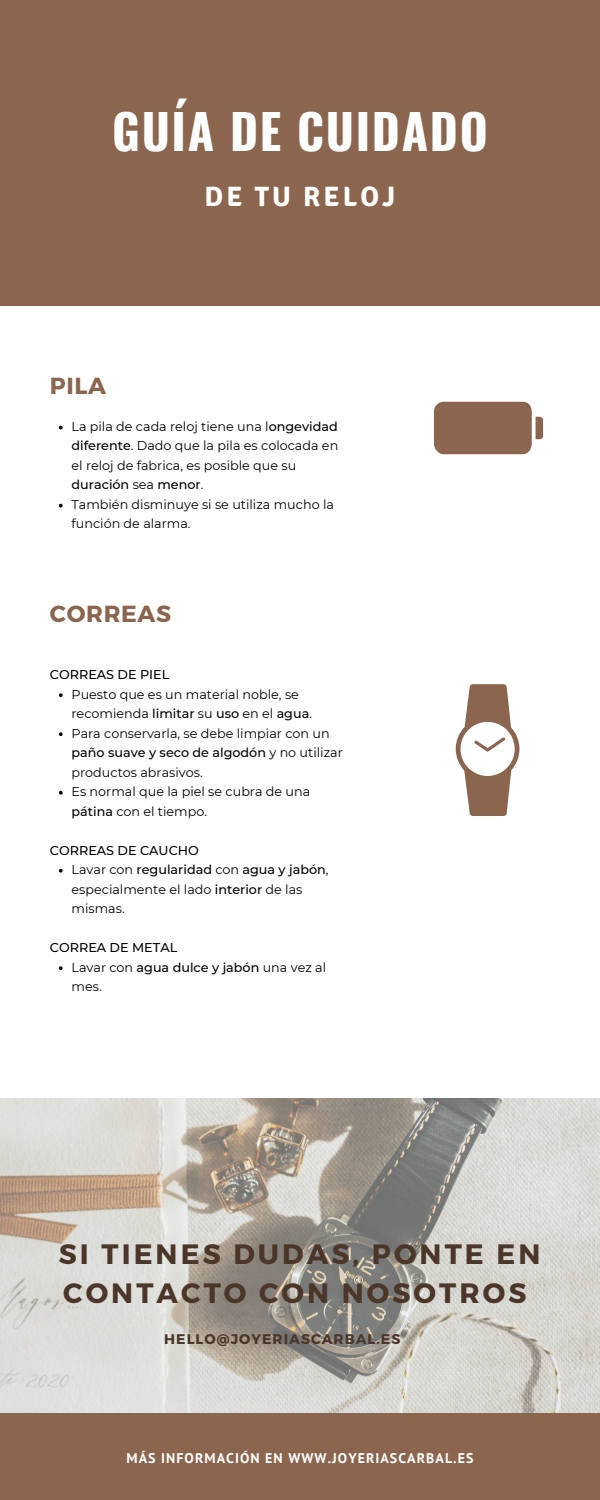
<style>
.page{position:relative;width:600px;height:1500px;background:#8b654e}
.page>*{position:absolute;margin:0;border:0;box-sizing:border-box;transform-origin:0 0}
.t1{font:700 48px "Oswald";letter-spacing:.035em;color:#fff}
.t2{font:700 28px/39px "Montserrat";letter-spacing:.11em;color:#4b3629}
.t3{font:700 28px "Signika";letter-spacing:.11em;color:#fff}
.t4{font:700 23.3px "Montserrat";letter-spacing:.03em;color:#8b654e}
.t5{font:700 14px "PT Sans";letter-spacing:.075em;color:#fff}
.t6{font:700 14px "Montserrat";letter-spacing:.075em;color:#4b3629}
.t7{font:12.8px/19.5px "Montserrat";color:#000}
.t8{font:500 12.8px "Montserrat";color:#000}
.s1{font-weight:500}
</style>
<div class="page">
<div style="left:0;top:306px;width:600px;height:1107px;background:#fff"></div>
<svg style="left:59px;top:693px;width:4px;height:4px"></svg>
<svg style="left:59px;top:732px;width:4px;height:4px"></svg>
<svg style="left:59px;top:791px;width:4px;height:4px"></svg>
<svg style="left:59px;top:869px;width:4px;height:4px"></svg>
<svg style="left:59px;top:966px;width:4px;height:4px"></svg>
<svg style="left:456px;top:684px;width:63px;height:132px"></svg>
<svg style="left:434px;top:402px;width:109px;height:52px;background:#95725d"></svg>
<img style="left:0;top:1098px;width:600px;height:315px">
<svg style="left:59px;top:426px;width:4px;height:3px"></svg>
<svg style="left:59px;top:504px;width:4px;height:3px"></svg>
<p class="t1" style="left:112px;top:94px;width:377px">GUÍA DE CUIDADO</p>
<p class="t3" style="left:205px;top:180px;width:192px">DE TU RELOJ</p>
<p class="t4" style="left:50px;top:370px;width:58px">PILA</p>
<p class="t7" style="left:72px;top:417px;width:268px">La pila de cada reloj tiene una l<span class="s1">ongevidad diferente</span>. Dado que la pila es colocada en el reloj de fabrica, es posible que su <span class="s1">duración</span> sea <span class="s1">menor</span>.</p>
<p class="t7" style="left:72px;top:495px;width:264px">También disminuye si se utiliza mucho la función de alarma.</p>
<p class="t4" style="left:50px;top:599px;width:123px">CORREAS</p>
<p class="t8" style="left:50px;top:667px;width:121px">CORREAS DE PIEL</p>
<p class="t7" style="left:72px;top:684px;width:242px">Puesto que es un material noble, se recomienda <span class="s1">limitar</span> su <span class="s1">uso</span> en el <span class="s1">agua</span>.</p>
<p class="t7" style="left:72px;top:723px;width:273px">Para conservarla, se debe limpiar con un <span class="s1">paño suave y seco de algodón</span> y no utilizar productos abrasivos.</p>
<p class="t7" style="left:72px;top:782px;width:240px">Es normal que la piel se cubra de una <span class="s1">pátina</span> con el tiempo.</p>
<p class="t8" style="left:50px;top:842px;width:151px">CORREAS DE CAUCHO</p>
<p class="t7" style="left:72px;top:860px;width:259px">Lavar con <span class="s1">regularidad</span> con <span class="s1">agua y jabón</span>, especialmente el lado <span class="s1">interior</span> de las mismas.</p>
<p class="t8" style="left:50px;top:940px;width:129px">CORREA DE METAL</p>
<p class="t7" style="left:72px;top:957px;width:256px">Lavar con <span class="s1">agua dulce y jabón</span> una vez al mes.</p>
<p class="t2" style="left:59px;top:1233px;width:483px">SI TIENES DUDAS, PONTE EN<br>CONTACTO CON NOSOTROS</p>
<p class="t6" style="left:164px;top:1330px;width:238px">HELLO@JOYERIASCARBAL.ES</p>
<p class="t5" style="left:126px;top:1449px;width:349px">MÁS INFORMACIÓN EN WWW.JOYERIASCARBAL.ES</p>
</div>
